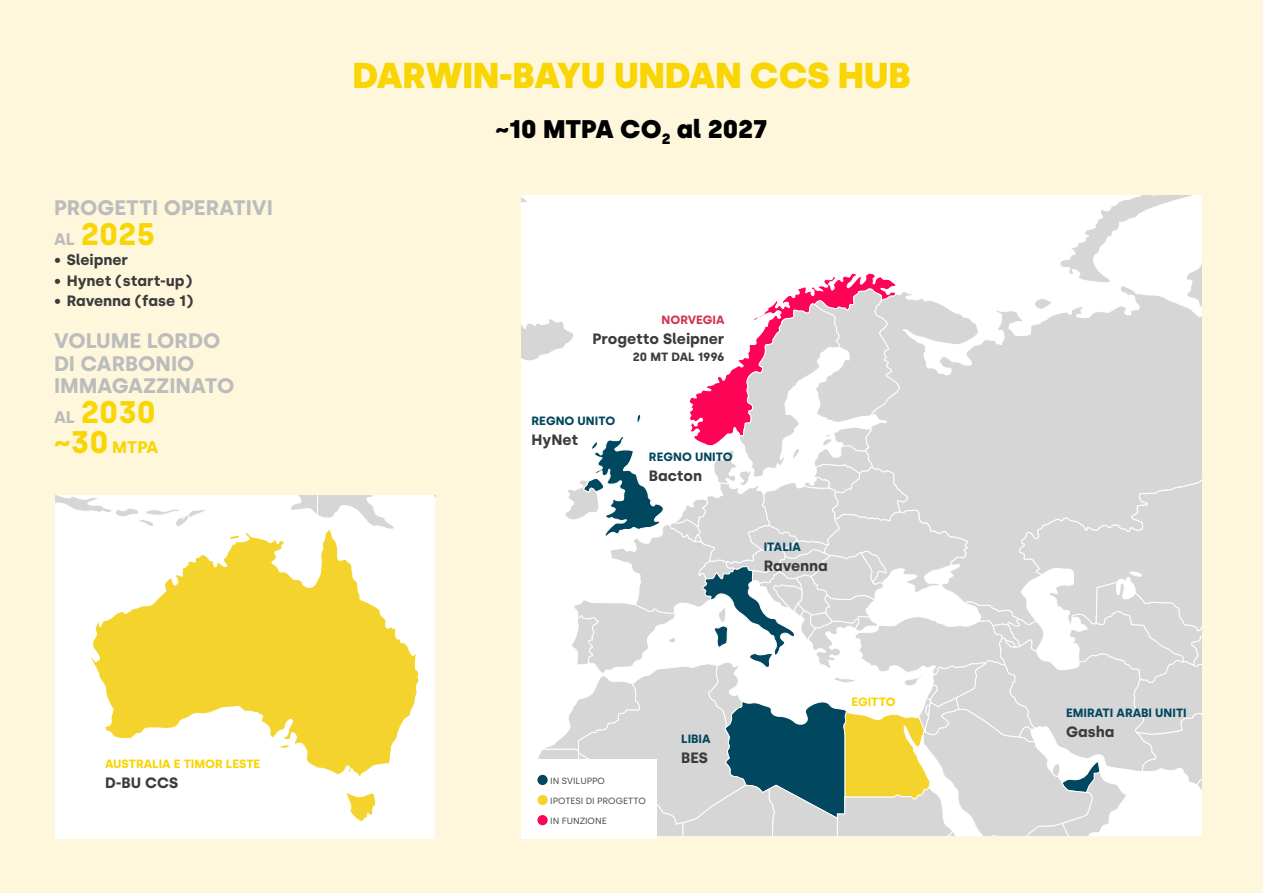
<style>
.page{position:relative;width:1263px;height:893px;background:#fef7dc}
.page>*{position:absolute;margin:0;border:0;box-sizing:border-box;transform-origin:0 0}
.t1{font:900 36px "Silka";letter-spacing:-.01em;color:#f8d503}
.t2{font:700 31.2px "Silka";color:#f8d503}
.t3{font:900 25.5px "Silka";color:#000}
.t4{font:700 21px/22.5px "Silka";color:#bcbcbc}
.t5{font:700 16.8px "Silka";color:#f8d503}
.t6{font:700 15px "Silka";color:#3c3c3b}
.t7{font:700 12px "Silka";color:#00475e}
.t8{font:700 12px "Silka";color:#f8d503}
.t9{font:700 12px "Silka";color:#3c3c3b}
.t10{font:700 12px "Silka";color:#d2354f}
.t11{font:9px "Silka";color:#3c3c3b}
.s1{font-size:16.8px;color:#bcbcbc}
.s2{font-size:31.2px}
</style>
<div class="page">
<div style="left:55px;top:495px;width:380px;height:344px;background:#fff"></div>
<svg style="left:90px;top:530px;width:329px;height:292px"></svg>
<svg style="left:55px;top:495px;width:339px;height:34px"></svg>
<svg style="left:521px;top:195px;width:680px;height:641px;background:#e0dfdf"></svg>
<div style="left:521px;top:760px;width:136px;height:79px;background:#fff"></div>
<div style="left:537px;top:775px;width:11px;height:10px;background:#00475e;border-radius:50%"></div>
<div style="left:537px;top:795px;width:11px;height:10px;background:#f5d42e;border-radius:50%"></div>
<div style="left:537px;top:815px;width:11px;height:10px;background:#ff0357;border-radius:50%"></div>
<h3 class="t4" style="left:54px;top:197px;width:220px">PROGETTI OPERATIVI</h3>
<h2 class="t2" style="left:54px;top:216px;width:102px"><span class="s1">AL</span> 2025</h2>
<p class="t6" style="left:54px;top:251px;width:76px">• Sleipner</p>
<p class="t6" style="left:54px;top:271px;width:140px">• Hynet (start-up)</p>
<p class="t6" style="left:54px;top:291px;width:141px">• Ravenna (fase 1)</p>
<h3 class="t4" style="left:54px;top:330px;width:182px">VOLUME LORDO<br>DI CARBONIO<br>IMMAGAZZINATO</h3>
<h2 class="t2" style="left:54px;top:394px;width:104px"><span class="s1">AL</span> 2030</h2>
<p class="t5" style="left:54px;top:437px;width:106px"><span class="s2">~30</span> MTPA</p>
<p class="t8" style="left:105px;top:757px;width:157px">AUSTRALIA E TIMOR LESTE</p>
<p class="t6" style="left:105px;top:774px;width:75px">D-BU CCS</p>
<h1 class="t1" style="left:352px;top:54px;width:560px">DARWIN-BAYU UNDAN CCS HUB</h1>
<h3 class="t3" style="left:495px;top:114px;width:273px">~10 MTPA CO<sub>2</sub> al 2027</h3>
<p class="t10" style="left:662px;top:313px;width:64px">NORVEGIA</p>
<p class="t6" style="left:592px;top:330px;width:134px">Progetto Sleipner</p>
<p class="t9" style="left:633px;top:349px;width:93px">20 MT DAL 1996</p>
<p class="t7" style="left:531px;top:414px;width:85px">REGNO UNITO</p>
<p class="t6" style="left:531px;top:431px;width:48px">HyNet</p>
<p class="t7" style="left:649px;top:450px;width:85px">REGNO UNITO</p>
<p class="t6" style="left:649px;top:467px;width:55px">Bacton</p>
<p class="t7" style="left:764px;top:540px;width:39px">ITALIA</p>
<p class="t6" style="left:764px;top:557px;width:66px">Ravenna</p>
<p class="t11" style="left:550px;top:775px;width:56px">IN SVILUPPO</p>
<p class="t11" style="left:550px;top:795px;width:97px">IPOTESI DI PROGETTO</p>
<p class="t11" style="left:550px;top:815px;width:58px">IN FUNZIONE</p>
<p class="t7" style="left:681px;top:731px;width:31px">LIBIA</p>
<p class="t6" style="left:681px;top:748px;width:28px">BES</p>
<p class="t8" style="left:851px;top:694px;width:46px">EGITTO</p>
<p class="t7" style="left:1066px;top:706px;width:122px">EMIRATI ARABI UNITI</p>
<p class="t6" style="left:1066px;top:723px;width:50px">Gasha</p>
</div>
